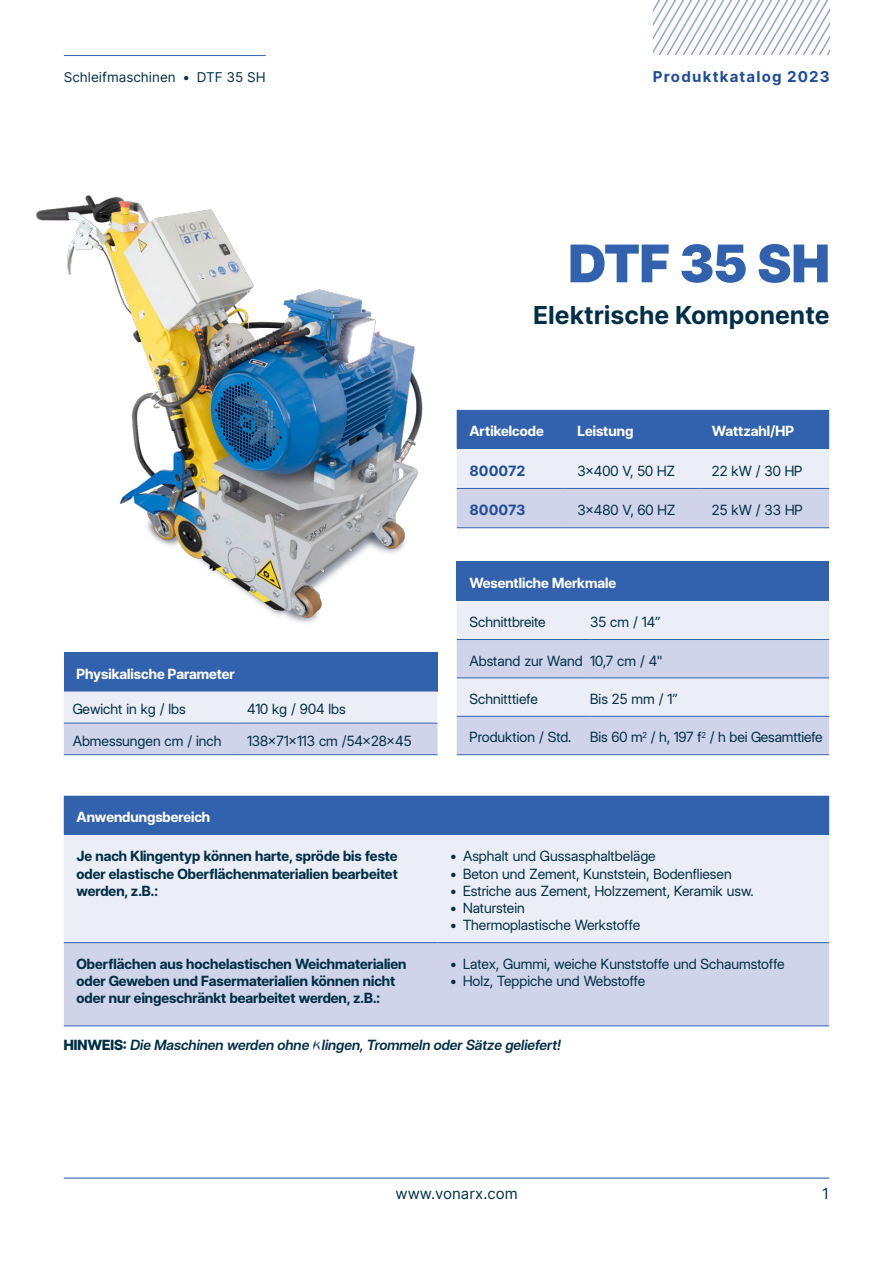
<style>
.page{position:relative;width:893px;height:1263px;background:#fff}
.page>*{position:absolute;margin:0;border:0;box-sizing:border-box;transform-origin:0 0}
.t1{font:900 52.5px "Inter Display";letter-spacing:.01em;color:#3262ae}
.t2{font:700 24.75px "Inter";color:#002f46}
.t3{font:700 15px "Inter";letter-spacing:.08em;color:#1f4d98}
.t4{font:15px "Inter";color:#002f46}
.Body{font:14.25px "Inter Display";color:#002f46}
.Body-bold{font:700 14.25px/17.1px "Inter Display";color:#002f46;text-align:justify}
.Header-table{font:700 14.25px "Inter Display";color:#fff}
.Body-2{font:italic 600 14.25px "Inter Display";color:#002f46}
.Article-numbers{font:700 14.25px "Inter";color:#1f4d98}
.t5{font:13.5px "Inter";color:#002f46}
.s1{font-weight:800;font-style:normal}
</style>
<div class="page">
<hr style="left:64px;top:1177px;width:765px;height:1px;background:#3262ae">
<hr style="left:64px;top:55px;width:202px;height:1px;background:#3262ae">
<svg style="left:654px;top:0;width:176px;height:54px"></svg>
<img style="left:36px;top:195px;width:511px;height:477px">
<div style="left:64px;top:796px;width:765px;height:39px;background:#3262ae"></div>
<div style="left:64px;top:835px;width:765px;height:107px;background:#eceef7"></div>
<div style="left:64px;top:943px;width:765px;height:82px;background:#cfd4ea"></div>
<hr style="left:64px;top:942px;width:373px;height:1px;background:#3262ae">
<hr style="left:437px;top:942px;width:392px;height:1px;background:#3262ae">
<hr style="left:64px;top:1025px;width:373px;height:1px;background:#3262ae">
<hr style="left:437px;top:1025px;width:392px;height:1px;background:#3262ae">
<div style="left:457px;top:562px;width:372px;height:39px;background:#3262ae"></div>
<svg style="left:457px;top:601px;width:372px;height:153px;background:#dce0f0"></svg>
<hr style="left:457px;top:639px;width:133px;height:1px;background:#3262ae">
<hr style="left:590px;top:639px;width:239px;height:1px;background:#3262ae">
<hr style="left:457px;top:678px;width:133px;height:1px;background:#3262ae">
<hr style="left:590px;top:678px;width:239px;height:1px;background:#3262ae">
<hr style="left:457px;top:716px;width:133px;height:1px;background:#3262ae">
<hr style="left:590px;top:716px;width:239px;height:1px;background:#3262ae">
<hr style="left:457px;top:754px;width:133px;height:1px;background:#3262ae">
<hr style="left:590px;top:754px;width:239px;height:1px;background:#3262ae">
<svg style="left:457px;top:410px;width:372px;height:117px;background:#a3b6da"></svg>
<hr style="left:457px;top:488px;width:108px;height:1px;background:#3262ae">
<hr style="left:565px;top:488px;width:134px;height:1px;background:#3262ae">
<hr style="left:699px;top:488px;width:130px;height:1px;background:#3262ae">
<hr style="left:457px;top:527px;width:108px;height:1px;background:#3262ae">
<hr style="left:565px;top:527px;width:134px;height:1px;background:#3262ae">
<hr style="left:699px;top:527px;width:130px;height:1px;background:#3262ae">
<div style="left:64px;top:652px;width:373px;height:39px;background:#3262ae"></div>
<svg style="left:64px;top:691px;width:373px;height:63px;background:#dbdfef"></svg>
<hr style="left:64px;top:754px;width:174px;height:1px;background:#3262ae">
<hr style="left:64px;top:723px;width:174px;height:1px;background:#3262ae">
<hr style="left:238px;top:723px;width:199px;height:1px;background:#3262ae">
<hr style="left:238px;top:754px;width:199px;height:1px;background:#3262ae">
<p class="t5" style="left:64px;top:68px;width:204px">Schleifmaschinen • DTF 35 SH</p>
<p class="t3" style="left:653px;top:66px;width:178px">Produktkatalog 2023</p>
<h1 class="t1" style="left:569px;top:225px;width:262px">DTF 35 SH</h1>
<h3 class="t2" style="left:533px;top:297px;width:298px">Elektrische Komponente</h3>
<p class="Header-table" style="left:77px;top:663px;width:160px">Physikalische Parameter</p>
<p class="Body" style="left:73px;top:699px;width:114px">Gewicht in kg / lbs</p>
<p class="Body" style="left:247px;top:699px;width:100px">410 kg / 904 lbs</p>
<p class="Body" style="left:73px;top:731px;width:150px">Abmessungen cm / inch</p>
<p class="Body" style="left:247px;top:731px;width:166px">138x71x113 cm /54x28x45</p>
<p class="Header-table" style="left:469px;top:421px;width:76px">Artikelcode</p>
<p class="Header-table" style="left:577px;top:421px;width:57px">Leistung</p>
<p class="Header-table" style="left:712px;top:421px;width:84px">Wattzahl/HP</p>
<p class="Article-numbers" style="left:469px;top:460px;width:58px">800072</p>
<p class="Body" style="left:577px;top:460px;width:99px">3x400 V, 50 HZ</p>
<p class="Body" style="left:712px;top:460px;width:92px">22 kW / 30 HP</p>
<p class="Article-numbers" style="left:469px;top:499px;width:58px">800073</p>
<p class="Body" style="left:577px;top:500px;width:99px">3x480 V, 60 HZ</p>
<p class="Body" style="left:712px;top:500px;width:92px">25 kW / 33 HP</p>
<p class="Header-table" style="left:469px;top:573px;width:148px">Wesentliche Merkmale</p>
<p class="Body" style="left:469px;top:612px;width:78px">Schnittbreite</p>
<p class="Body" style="left:590px;top:612px;width:72px">35 cm / 14”</p>
<p class="Body" style="left:469px;top:650px;width:115px">Abstand zur Wand</p>
<p class="Body" style="left:590px;top:650px;width:74px">10,7 cm / 4"</p>
<p class="Body" style="left:469px;top:689px;width:70px">Schnitttiefe</p>
<p class="Body" style="left:590px;top:689px;width:89px">Bis 25 mm / 1”</p>
<p class="Body" style="left:469px;top:727px;width:103px">Produktion / Std.</p>
<p class="Body" style="left:590px;top:727px;width:234px">Bis 60 m<sup>2</sup> / h, 197 f<sup>2</sup> / h bei Gesamttiefe</p>
<p class="Header-table" style="left:77px;top:807px;width:135px">Anwendungsbereich</p>
<p class="Body-bold" style="left:77px;top:847px;width:323px">Je nach Klingentyp können harte, spröde bis feste oder elastische Oberflächenmaterialien bearbeitet werden, z.B.:</p>
<p class="Body" style="left:450px;top:846px;width:207px">• Asphalt und Gussasphaltbeläge</p>
<p class="Body" style="left:450px;top:863px;width:283px">• Beton und Zement, Kunststein, Bodenfliesen</p>
<p class="Body" style="left:450px;top:880px;width:305px">• Estriche aus Zement, Holzzement, Keramik usw.</p>
<p class="Body" style="left:450px;top:898px;width:76px">• Naturstein</p>
<p class="Body" style="left:450px;top:915px;width:191px">• Thermoplastische Werkstoffe</p>
<p class="Body-bold" style="left:77px;top:955px;width:332px;text-align:left">Oberflächen aus hochelastischen Weichmaterialien oder Geweben und Fasermaterialien können nicht oder nur eingeschränkt bearbeitet werden, z.B.:</p>
<p class="Body" style="left:450px;top:954px;width:336px">• Latex, Gummi, weiche Kunststoffe und Schaumstoffe</p>
<p class="Body" style="left:450px;top:971px;width:196px">• Holz, Teppiche und Webstoffe</p>
<p class="Body-2" style="left:64px;top:1035px;width:498px"><span class="s1">HINWEIS:</span> Die Maschinen werden ohne Klingen, Trommeln oder Sätze geliefert!</p>
<p class="t4" style="left:396px;top:1182px;width:124px">www.vonarx.com</p>
<p class="t4" style="left:822px;top:1182px;width:8px">1</p>
</div>
